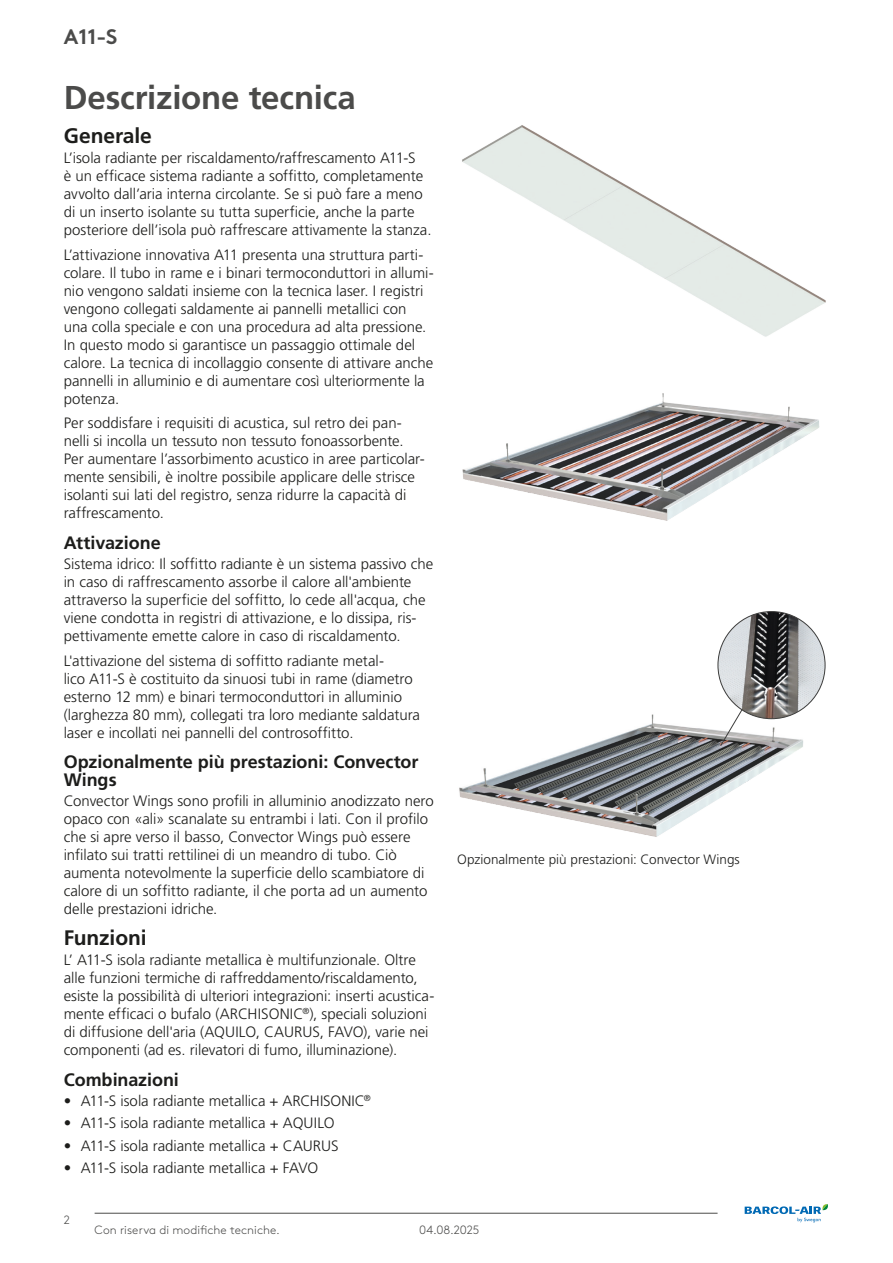
<style>
.page{position:relative;width:893px;height:1263px;background:#fff}
.page>*{position:absolute;margin:0;border:0;box-sizing:border-box;transform-origin:0 0}
.t1{font:700 33px "Frutiger LT Pro";letter-spacing:-.005em;color:#4b4b4a}
.t2{font:700 21px "Frutiger LT Pro";letter-spacing:-.005em;color:#1d1d1b}
.t3{font:700 21px "Swegon Brown";color:#4b4b4a}
.t4{font:700 18px/18px "Frutiger LT Pro";letter-spacing:-.005em;color:#1d1d1b}
.t5{font:300 15px/18px "Frutiger LT Pro";letter-spacing:-.005em;color:#1d1d1b}
.t6{font:300 13.5px "Frutiger LT Pro";color:#1d1d1b}
.t7{font:300 12px "Swegon Brown";letter-spacing:.005em;color:#4b4b4a}
</style>
<div class="page">
<hr style="left:95px;top:1213px;width:623px;height:1px;background:#4b4b4a">
<svg style="left:745px;top:1204px;width:83px;height:18px"></svg>
<img style="left:462px;top:125px;width:364px;height:396px">
<img style="left:459px;top:630px;width:367px;height:207px">
<img style="left:718px;top:612px;width:107px;height:107px;border-radius:54px">
<svg style="left:720px;top:708px;width:23px;height:39px"></svg>
<h2 class="t3" style="left:64px;top:20px;width:55px">A11-S</h2>
<h1 class="t1" style="left:64px;top:77px;width:294px">Descrizione tecnica</h1>
<h2 class="t2" style="left:64px;top:124px;width:90px">Generale</h2>
<p class="t5" style="left:64px;top:149px;width:369px">L’isola radiante per riscaldamento/raffrescamento A11-S<br>è un efficace sistema radiante a soffitto, completamente avvolto dall’aria interna circolante. Se si può fare a meno di un inserto isolante su tutta superficie, anche la parte posteriore dell’isola può raffrescare attivamente la stanza.</p>
<p class="t5" style="left:64px;top:246px;width:371px">L’attivazione innovativa A11 presenta una struttura parti&shy;colare. Il tubo in rame e i binari termoconduttori in allumi&shy;nio vengono saldati insieme con la tecnica laser. I registri vengono collegati saldamente ai pannelli metallici con una colla speciale e con una procedura ad alta pressione.<br>In questo modo si garantisce un passaggio ottimale del calore. La tecnica di incollaggio consente di attivare anche pannelli in alluminio e di aumentare così ulteriormente la potenza.</p>
<p class="t5" style="left:64px;top:414px;width:362px">Per soddisfare i requisiti di acustica, sul retro dei pan&shy;nelli si incolla un tessuto non tessuto fonoassorbente.<br>Per aumentare l’assorbimento acustico in aree particolar&shy;mente sensibili, è inoltre possibile applicare delle strisce isolanti sui lati del registro, senza ridurre la capacità di raffrescamento.</p>
<p class="t4" style="left:64px;top:534px;width:98px">Attivazione</p>
<p class="t5" style="left:64px;top:555px;width:371px">Sistema idrico: Il soffitto radiante è un sistema passivo che in caso di raffrescamento assorbe il calore all'ambiente attraverso la superficie del soffitto, lo cede all'acqua, che viene condotta in registri di attivazione, e lo dissipa, ris&shy;pettivamente emette calore in caso di riscaldamento.</p>
<p class="t5" style="left:64px;top:651px;width:358px">L'attivazione del sistema di soffitto radiante metal-<br>lico A11-S è costituito da sinuosi tubi in rame (diametro esterno 12 mm) e binari termoconduttori in alluminio (larghezza 80 mm), collegati tra loro mediante saldatura laser e incollati nei pannelli del controsoffitto.</p>
<p class="t4" style="left:64px;top:753px;width:356px">Opzionalmente più prestazioni: Convector<br>Wings</p>
<p class="t5" style="left:64px;top:792px;width:372px">Convector Wings sono profili in alluminio anodizzato nero opaco con «ali» scanalate su entrambi i lati. Con il profilo che si apre verso il basso, Convector Wings può essere infilato sui tratti rettilinei di un meandro di tubo. Ciò aumenta notevolmente la superficie dello scambiatore di calore di un soffitto radiante, il che porta ad un aumento delle prestazioni idriche.</p>
<h2 class="t2" style="left:64px;top:925px;width:84px">Funzioni</h2>
<p class="t5" style="left:64px;top:951px;width:372px">L’ A11-S isola radiante metallica è multifunzionale. Oltre alle funzioni termiche di raffreddamento/riscaldamento, esiste la possibilità di ulteriori integrazioni: inserti acustica&shy;mente efficaci o bufalo (ARCHISONIC<sup>®</sup>), speciali soluzioni di diffusione dell'aria (AQUILO, CAURUS, FAVO), varie nei componenti (ad es. rilevatori di fumo, illuminazione).</p>
<p class="t4" style="left:64px;top:1071px;width:117px">Combinazioni</p>
<p class="t5" style="left:64px;top:1092px;width:308px">• A11-S isola radiante metallica + ARCHISONIC<sup>®</sup></p>
<p class="t5" style="left:64px;top:1114px;width:272px">• A11-S isola radiante metallica + AQUILO</p>
<p class="t5" style="left:64px;top:1137px;width:276px">• A11-S isola radiante metallica + CAURUS</p>
<p class="t5" style="left:64px;top:1159px;width:256px">• A11-S isola radiante metallica + FAVO</p>
<p class="t6" style="left:457px;top:852px;width:284px">Opzionalmente più prestazioni: Convector Wings</p>
<p class="t7" style="left:64px;top:1211px;width:8px">2</p>
<p class="t7" style="left:95px;top:1221px;width:187px">Con riserva di modifiche tecniche.</p>
<p class="t7" style="left:419px;top:1221px;width:62px">04.08.2025</p>
</div>
